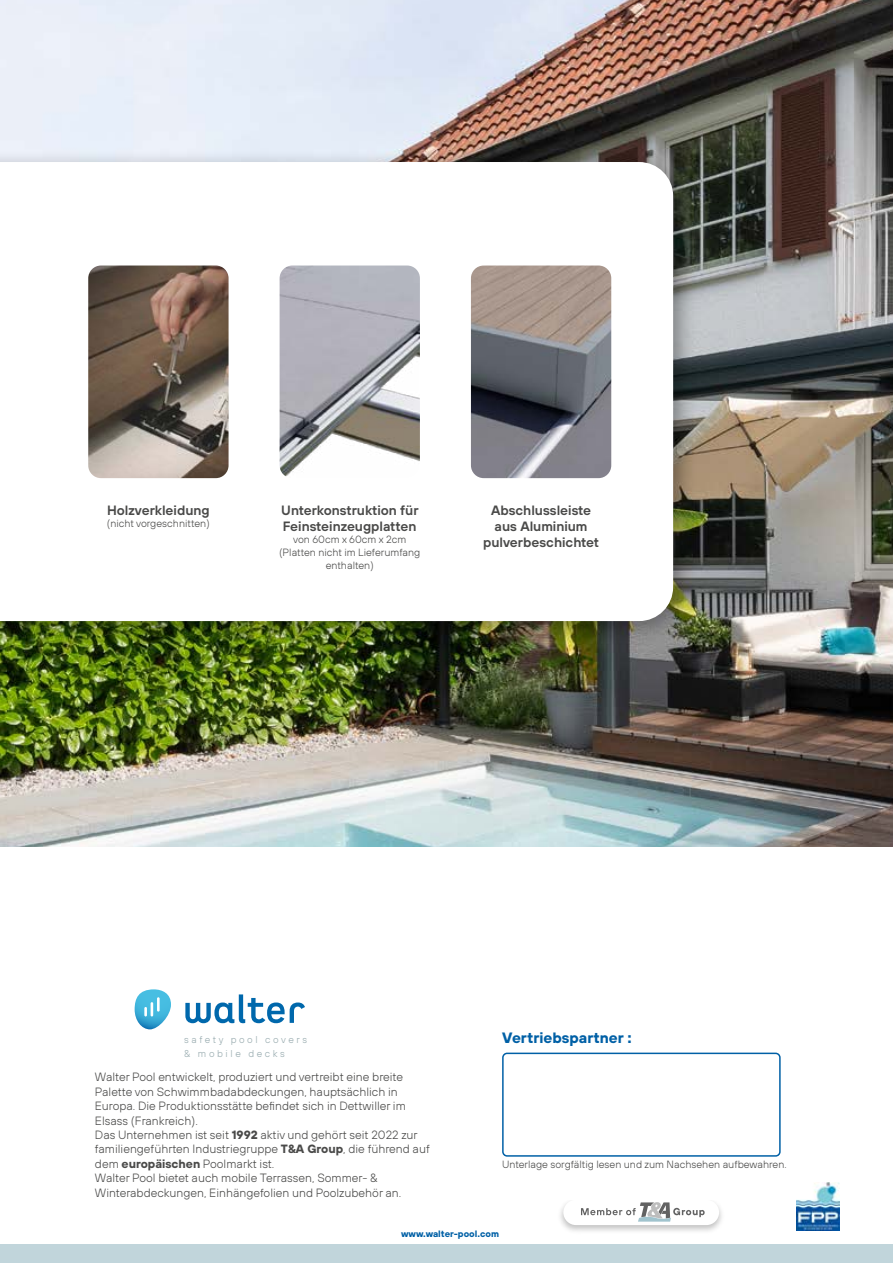
<style>
.page{position:relative;width:893px;height:1263px;background:#fff}
.page>*{position:absolute;margin:0;border:0;box-sizing:border-box;transform-origin:0 0}
.t1{font:700 15px "TT Hoves";color:#0060a6}
.t2{font:600 13.5px/16.2px "TT Hoves";color:#4a4a49}
.t3{font:300 12px/14.4px "TT Hoves";color:#4a4a49}
.t4{font:300 10.5px/12.6px "TT Hoves";color:#4a4a49;text-align:center}
.t5{font:300 9.9px/14.4px "TT Hoves";letter-spacing:.26em;color:#98abaf}
.t6{font:700 9.3px "TT Hoves";color:#0060a6}
.s1{font-weight:700}
</style>
<div class="page">
<img style="left:0;top:0;width:893px;height:846px">
<div style="left:0;top:149px;width:698px;height:497px;background:#000;opacity:.36"></div>
<svg style="left:0;top:162px;width:673px;height:459px"></svg>
<img style="left:88px;top:265px;width:141px;height:213px">
<img style="left:280px;top:265px;width:140px;height:213px">
<img style="left:471px;top:265px;width:140px;height:213px">
<img style="left:560px;top:1203px;width:162px;height:28px">
<div style="left:563px;top:1200px;width:156px;height:25px;background:#fff;border-radius:13px"></div>
<svg style="left:581px;top:1202px;width:124px;height:19px"></svg>
<img style="left:796px;top:1182px;width:43px;height:48px">
<div style="left:0;top:1244px;width:893px;height:19px;background:#c1d5db"></div>
<svg style="left:185px;top:994px;width:120px;height:29px"></svg>
<svg style="left:135px;top:989px;width:36px;height:40px"></svg>
<div style="left:502px;top:1052px;width:279px;height:105px;border:2px solid #0060a6;border-radius:4px"></div>
<p class="t2" style="left:107px;top:501px;width:104px">Holzverkleidung</p>
<p class="t4" style="left:107px;top:517px;width:104px">(nicht vorgeschnitten)</p>
<p class="t2" style="left:281px;top:501px;width:139px">Unterkonstruktion für<br>Feinsteinzeugplatten</p>
<p class="t4" style="left:279px;top:533px;width:143px">von 60cm x 60cm x 2cm (Platten nicht im Lieferumfang enthalten)</p>
<p class="t2" style="left:483px;top:501px;width:118px;text-align:center">Abschlussleiste aus Aluminium pulverbeschichtet</p>
<p class="t5" style="left:184px;top:1032px;width:124px">safety pool covers &amp; mobile decks</p>
<p class="t3" style="left:95px;top:1070px;width:336px">Walter Pool entwickelt, produziert und vertreibt eine breite Palette von Schwimmbadabdeckungen, hauptsächlich in Europa. Die Produktionsstätte befindet sich in Dettwiller im Elsass (Frankreich).<br>Das Unternehmen ist seit <span class="s1">1992</span> aktiv und gehört seit 2022 zur familiengeführten Industriegruppe <span class="s1">T&amp;A Group</span>, die führend auf dem <span class="s1">europäischen</span> Poolmarkt ist.<br>Walter Pool bietet auch mobile Terrassen, Sommer- &amp; Winterabdeckungen, Einhängefolien und Poolzubehör an.</p>
<p class="t1" style="left:502px;top:1027px;width:131px">Vertriebspartner :</p>
<p class="t4" style="left:502px;top:1157px;width:286px">Unterlage sorgfältig lesen und zum Nachsehen aufbewahren.</p>
<p class="t6" style="left:401px;top:1227px;width:99px">www.walter-pool.com</p>
</div>
